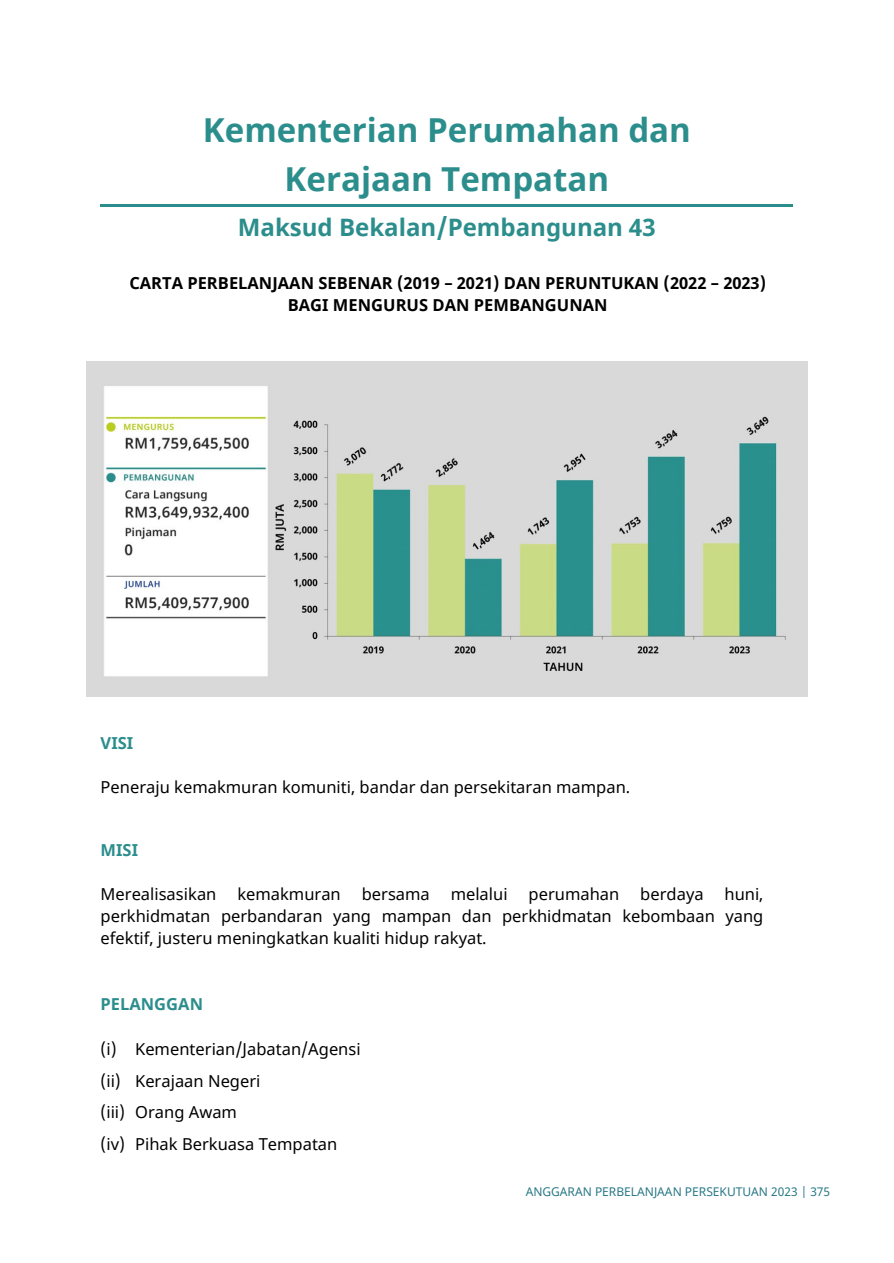
<style>
.page{position:relative;width:894px;height:1263px;background:#fff}
.page>*{position:absolute;margin:0;border:0;box-sizing:border-box;transform-origin:0 0}
.t1{font:700 33px "Noto Sans";color:#2c8e8c}
.t2{font:700 24px "Noto Sans";color:#2c8e8c}
.t3{font:16.5px/22.5px "Noto Sans";color:#000;text-align:justify}
.t4{font:700 16.5px "Noto Sans";color:#000}
.t5{font:700 16.5px "Noto Sans";color:#2c8e8c}
.t6{font:12px "Noto Sans";color:#297887}
</style>
<div class="page">
<hr style="left:100px;top:205px;width:693px;height:2px;background:#2c8e8c">
<img style="left:87px;top:362px;width:719px;height:335px">
<p class="t1" style="left:203px;top:106px;width:489px">Kementerian Perumahan dan</p>
<p class="t1" style="left:284px;top:156px;width:326px">Kerajaan Tempatan</p>
<p class="t2" style="left:238px;top:211px;width:419px">Maksud Bekalan/Pembangunan 43</p>
<p class="t4" style="left:129px;top:271px;width:638px">CARTA PERBELANJAAN SEBENAR (2019 – 2021) DAN PERUNTUKAN (2022 – 2023)</p>
<p class="t4" style="left:288px;top:293px;width:321px">BAGI MENGURUS DAN PEMBANGUNAN</p>
<h1 class="t5" style="left:101px;top:732px;width:34px">VISI</h1>
<p class="t3" style="left:101px;top:776px;width:531px">Peneraju kemakmuran komuniti, bandar dan persekitaran mampan.</p>
<h1 class="t5" style="left:101px;top:839px;width:39px">MISI</h1>
<p class="t3" style="left:101px;top:883px;width:117px">Merealisasikan</p>
<p class="t3" style="left:237px;top:883px;width:105px">kemakmuran</p>
<p class="t3" style="left:361px;top:883px;width:70px">bersama</p>
<p class="t3" style="left:450px;top:883px;width:58px">melalui</p>
<p class="t3" style="left:528px;top:883px;width:92px">perumahan</p>
<p class="t3" style="left:640px;top:883px;width:65px">berdaya</p>
<p class="t3" style="left:101px;top:883px;width:664px;text-indent:623px">huni, perkhidmatan perbandaran yang mampan dan perkhidmatan kebombaan yang efektif, justeru meningkatkan kualiti hidup rakyat.</p>
<h1 class="t5" style="left:101px;top:992px;width:104px">PELANGGAN</h1>
<p class="t3" style="left:101px;top:1038px;width:261px">(i) Kementerian/Jabatan/Agensi</p>
<p class="t3" style="left:101px;top:1070px;width:161px">(ii) Kerajaan Negeri</p>
<p class="t3" style="left:101px;top:1101px;width:138px">(iii) Orang Awam</p>
<p class="t3" style="left:101px;top:1133px;width:238px">(iv) Pihak Berkuasa Tempatan</p>
<p class="t6" style="left:525px;top:1184px;width:306px">ANGGARAN PERBELANJAAN PERSEKUTUAN 2023 | 375</p>
</div>
